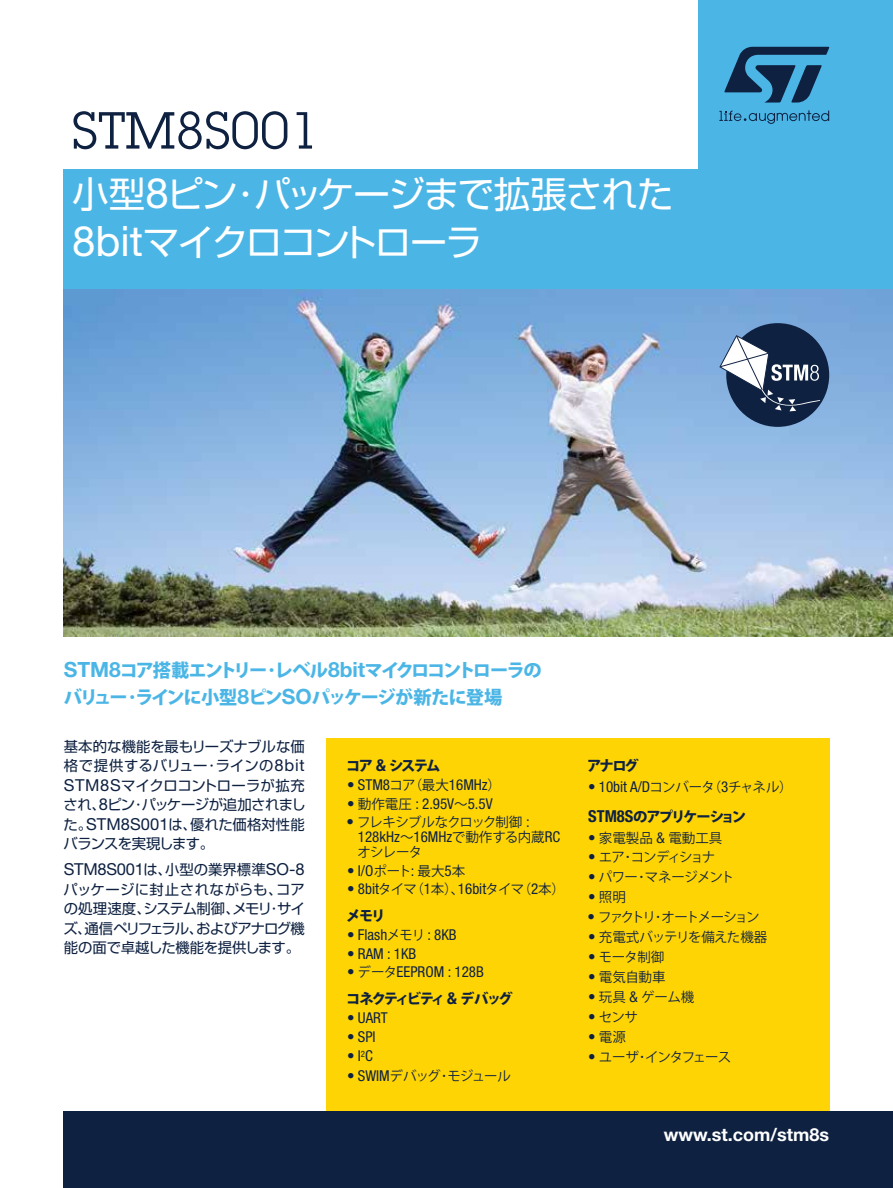
<style>
.page{position:relative;width:893px;height:1188px;background:#fff}
.page>*{position:absolute;margin:0;border:0;box-sizing:border-box;transform-origin:0 0}
.t1{font:51px "Lubalin Graph Std";color:#0e2141}
.t2{font:36.6px/48px "Shin Go Pro";letter-spacing:-.045em;color:#fff}
.t3{font:800 18.3px/27px "Koz Go Pro";letter-spacing:-.09em;color:#4bb6e6}
.t4{font:700 18px "Helvetica Neue LT Std";color:#fff}
.t5{font:16.5px "Helvetica Neue LT Std";letter-spacing:-.015em;color:#0e2141}
.t6{font:condensed 15px "Helvetica Neue LT Std";color:#0e2141}
.t7{font:14.4px/19.5px "Shin Go Pro";letter-spacing:-.03em;color:#0e2141;text-align:justify}
.t8{font:800 14.4px "Koz Go Pro";letter-spacing:-.14em;color:#0e2141}
.t9{font:13.5px "Koz Go Pro";letter-spacing:-.05em;color:#0e2141}
.t10{font:13.5px "Koz Go Pro";letter-spacing:-.07em;color:#0e2141}
.t11{font:13.5px "Koz Go Pro";letter-spacing:-.15em;color:#0e2141}
.t12{font:13.5px "Koz Go Pro";letter-spacing:-.09em;color:#0e2141}
.t13{font:13.5px "Koz Go Pro";letter-spacing:-.13em;color:#0e2141}
.t14{font:13.5px "Koz Go Pro";color:#0e2141}
.s1{font-family:"Helvetica Neue LT Std";font-size:42px}
.s2{font-family:"Helvetica Neue LT Std";font-weight:700;font-size:21px}
.s3{font-family:"Helvetica Neue LT Std";font-size:16.5px}
.s4{font-family:"Shin Go Pro";font-size:14.4px}
.s5{font-family:"Helvetica Neue LT Std";font-weight:700;font-stretch:condensed;font-size:16.5px}
.s6{font-family:"Koz Go Pro";font-stretch:normal;font-size:13.5px}
.s7{font-family:"Helvetica Neue LT Std";font-stretch:condensed;font-size:15px}
</style>
<div class="page">
<div style="left:698px;top:0;width:195px;height:627px;background:#4bb6e6"></div>
<div style="left:64px;top:169px;width:829px;height:458px;background:#4bb6e6"></div>
<svg style="left:724px;top:47px;width:105px;height:56px"></svg>
<svg style="left:719px;top:110px;width:110px;height:14px"></svg>
<img style="left:64px;top:290px;width:829px;height:347px">
<div style="left:326px;top:738px;width:503px;height:403px;background:#ffd405"></div>
<div style="left:64px;top:1111px;width:829px;height:77px;background:#0e2141"></div>
<div style="left:726px;top:323px;width:103px;height:104px;background:#0e2141;border-radius:50%"></div>
<svg style="left:719px;top:335px;width:101px;height:77px"></svg>
<h1 class="t1" style="left:72px;top:99px;width:248px">STM8S001</h1>
<h2 class="t2" style="left:72px;top:166px;width:602px">小型<span class="s1">8</span>ピン･パッケージまで拡張された<br><span class="s1">8bit</span>マイクロコントローラ</h2>
<p class="t3" style="left:64px;top:658px;width:479px"><span class="s2">STM8</span>コア搭載エントリー･レベル<span class="s2">8bit</span>マイクロコントローラのバリュー･ラインに小型<span class="s2">8</span>ピン<span class="s2">SO</span>パッケージが新たに登場</p>
<p class="t7" style="left:63px;top:735px;width:244px">基本的な機能を最もリーズナブルな価格で提供するバリュー･ラインの<span class="s3">8bit STM8S</span>マイクロコントローラが拡充され、<span class="s3">8</span>ピン･パッケージが追加されました。<span class="s3">STM8S001</span>は、優れた価格対性能バランスを実現します。</p>
<p class="t5" style="left:64px;top:859px;width:242px">STM8S001<span class="s4">は、小型の業界標準</span>SO-8</p>
<p class="t7" style="left:63px;top:878px;width:243px">パッケージに封止されながらも、コアの処理速度、システム制御、メモリ･サイズ、通信ペリフェラル、およびアナログ機能の面で卓越した機能を提供します。</p>
<p class="t8" style="left:346px;top:756px;width:96px">コア <span class="s5">&amp;</span> システム</p>
<p class="t6" style="left:347px;top:776px;width:155px">• STM8<span class="s6">コア（最大</span>16MHz<span class="s6">）</span></p>
<p class="t6" style="left:347px;top:795px;width:147px">• <span class="s6">動作電圧</span> : 2.95V<span class="s6">～</span>5.5V</p>
<p class="t10" style="left:347px;top:814px;width:185px"><span class="s7">•</span> フレキシブルなクロック制御 <span class="s7">:</span></p>
<p class="t6" style="left:358px;top:828px;width:204px">128kHz<span class="s6">～</span>16MHz<span class="s6">で動作する内蔵</span>RC</p>
<p class="t9" style="left:358px;top:844px;width:66px">オシレータ</p>
<p class="t6" style="left:347px;top:862px;width:119px">• I/O<span class="s6">ポート</span>: <span class="s6">最大</span>5<span class="s6">本</span></p>
<p class="t9" style="left:347px;top:880px;width:219px"><span class="s7">• 8bit</span>タイマ（<span class="s7">1</span>本）、<span class="s7">16bit</span>タイマ（<span class="s7">2</span>本）</p>
<p class="t8" style="left:346px;top:906px;width:41px">メモリ</p>
<p class="t6" style="left:347px;top:926px;width:111px">• Flash<span class="s6">メモリ</span> : 8KB</p>
<p class="t6" style="left:347px;top:945px;width:71px">• RAM : 1KB</p>
<p class="t6" style="left:347px;top:963px;width:138px">• <span class="s6">データ</span>EEPROM : 128B</p>
<p class="t8" style="left:346px;top:989px;width:168px">コネクティビティ <span class="s5">&amp;</span> デバッグ</p>
<p class="t6" style="left:347px;top:1009px;width:42px">• UART</p>
<p class="t6" style="left:347px;top:1028px;width:30px">• SPI</p>
<p class="t6" style="left:347px;top:1047px;width:27px">• I<sup>2</sup>C</p>
<p class="t9" style="left:347px;top:1068px;width:165px"><span class="s7">• SWIM</span>デバッグ･モジュール</p>
<p class="t8" style="left:587px;top:756px;width:53px">アナログ</p>
<p class="t9" style="left:588px;top:778px;width:206px"><span class="s7">• 10bit A/D</span>コンバータ（<span class="s7">3</span>チャネル）</p>
<p class="t8" style="left:588px;top:807px;width:160px"><span class="s5">STM8S</span>のアプリケーション</p>
<p class="t14" style="left:588px;top:829px;width:136px"><span class="s7">•</span> 家電製品 <span class="s7">&amp;</span> 電動工具</p>
<p class="t13" style="left:588px;top:849px;width:129px"><span class="s7">•</span> エア･コンディショナ</p>
<p class="t9" style="left:588px;top:869px;width:148px"><span class="s7">•</span> パワー･マネージメント</p>
<p class="t9" style="left:588px;top:889px;width:39px"><span class="s7">•</span> 照明</p>
<p class="t11" style="left:588px;top:909px;width:173px"><span class="s7">•</span> ファクトリ･オートメーション</p>
<p class="t9" style="left:588px;top:928px;width:181px"><span class="s7">•</span> 充電式バッテリを備えた機器</p>
<p class="t9" style="left:588px;top:948px;width:78px"><span class="s7">•</span> モータ制御</p>
<p class="t9" style="left:588px;top:968px;width:79px"><span class="s7">•</span> 電気自動車</p>
<p class="t9" style="left:588px;top:988px;width:108px"><span class="s7">•</span> 玩具 <span class="s7">&amp;</span> ゲーム機</p>
<p class="t9" style="left:588px;top:1008px;width:52px"><span class="s7">•</span> センサ</p>
<p class="t9" style="left:588px;top:1028px;width:39px"><span class="s7">•</span> 電源</p>
<p class="t12" style="left:588px;top:1048px;width:145px"><span class="s7">•</span> ユーザ･インタフェース</p>
<p class="t4" style="left:664px;top:1124px;width:167px">www.st.com/stm8s</p>
</div>
